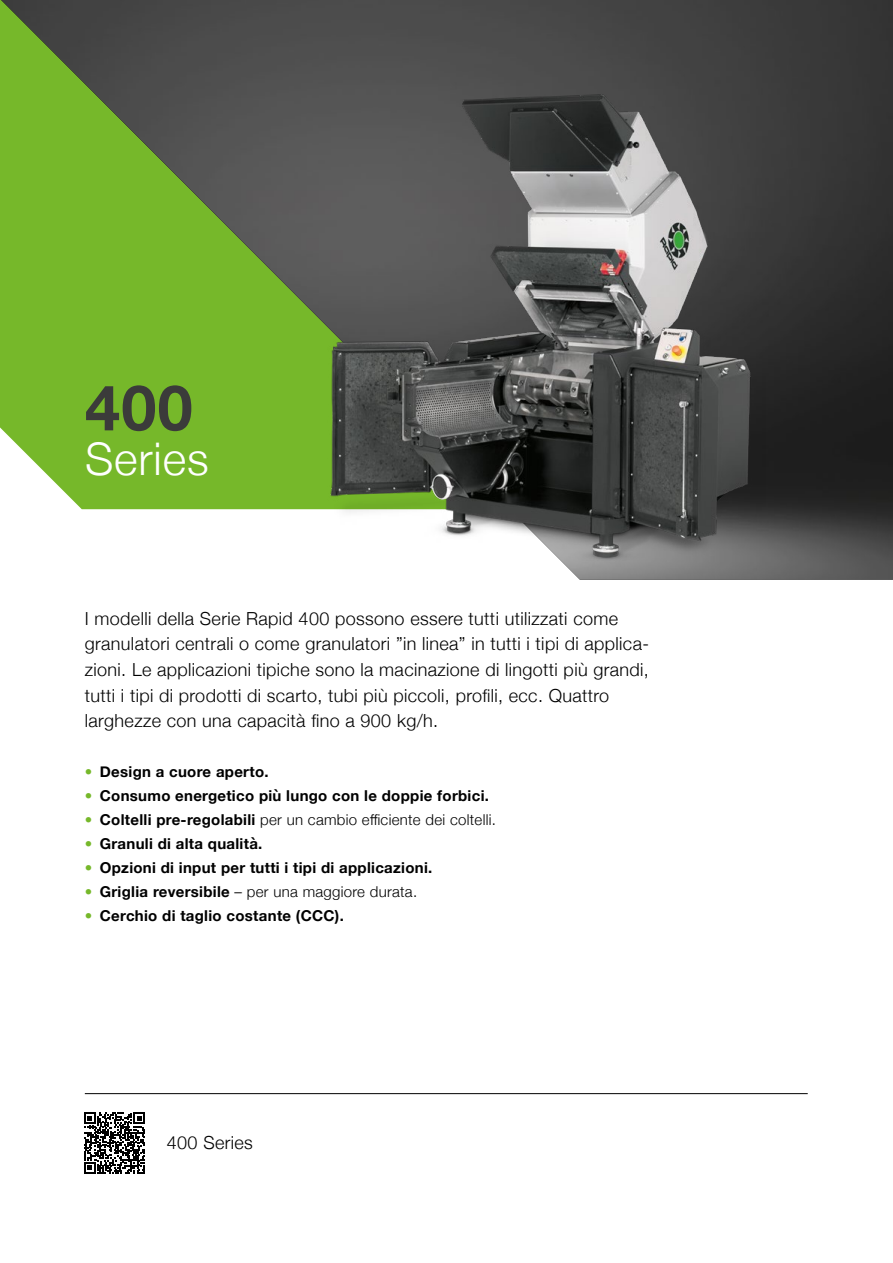
<style>
.page{position:relative;width:893px;height:1263px;background:#fff}
.page>*{position:absolute;margin:0;border:0;box-sizing:border-box;transform-origin:0 0}
.t1{font:700 63px "Helvetica Neue";color:#3b3b3a}
.t2{font:300 45px "Helvetica Neue";letter-spacing:.02em;color:#fff}
.t3{font:300 18px/25.5px "Helvetica Neue";letter-spacing:.02em;color:#000}
.t4{font:700 15px "Helvetica Neue";letter-spacing:.02em;color:#000}
.t5{font:300 15px "Helvetica Neue";letter-spacing:.02em;color:#000}
.s1{font-weight:500;color:#76b82a}
.s2{font-weight:700}
</style>
<div class="page">
<img style="left:1px;top:0;width:892px;height:580px">
<img style="left:292px;top:34px;width:474px;height:545px">
<svg style="left:84px;top:1112px;width:61px;height:62px"></svg>
<hr style="left:85px;top:1093px;width:723px;height:1px;background:#000">
<h1 class="t1" style="left:85px;top:358px;width:109px">400</h1>
<h2 class="t2" style="left:85px;top:423px;width:125px">Series</h2>
<p class="t3" style="left:85px;top:604px;width:566px">I modelli della Serie Rapid 400 possono essere tutti utilizzati come granulatori centrali o come granulatori ”in linea” in tutti i tipi di applica&shy;zioni. Le applicazioni tipiche sono la macinazione di lingotti più grandi, tutti i tipi di prodotti di scarto, tubi più piccoli, profili, ecc. Quattro larghezze con una capacità fino a 900 kg/h.</p>
<p class="t4" style="left:85px;top:759px;width:185px"><span class="s1">•</span> Design a cuore aperto.</p>
<p class="t4" style="left:85px;top:783px;width:406px"><span class="s1">•</span> Consumo energetico più lungo con le doppie forbici.</p>
<p class="t5" style="left:85px;top:807px;width:413px"><span class="s1">•</span> <span class="s2">Coltelli pre-regolabili</span> per un cambio efficiente dei coltelli.</p>
<p class="t4" style="left:85px;top:831px;width:179px"><span class="s1">•</span> Granuli di alta qualità.</p>
<p class="t4" style="left:85px;top:855px;width:349px"><span class="s1">•</span> Opzioni di input per tutti i tipi di applicazioni.</p>
<p class="t5" style="left:85px;top:879px;width:334px"><span class="s1">•</span> <span class="s2">Griglia reversibile</span> – per una maggiore durata.</p>
<p class="t4" style="left:85px;top:903px;width:261px"><span class="s1">•</span> Cerchio di taglio costante (CCC).</p>
<p class="t3" style="left:167px;top:1129px;width:87px">400 Series</p>
</div>
